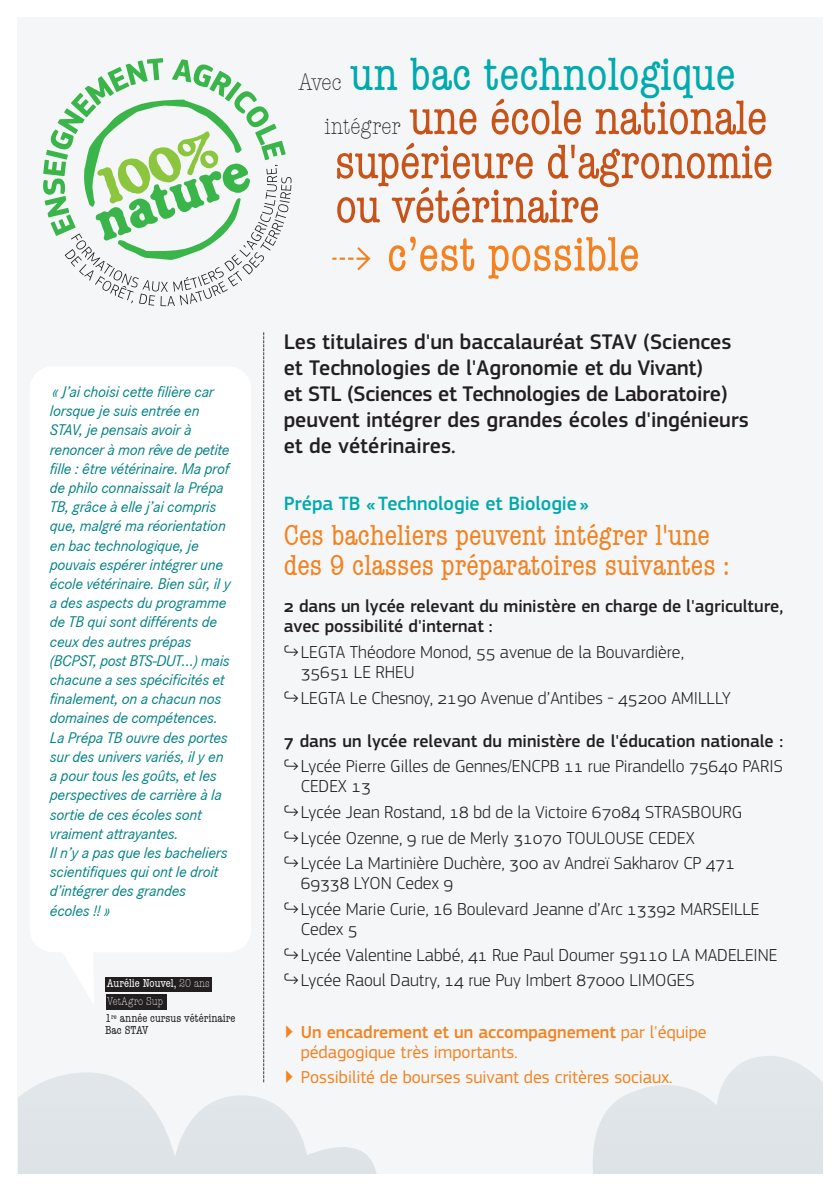
<style>
.page{position:relative;width:840px;height:1191px;background:#fff}
.page>*{position:absolute;margin:0;border:0;box-sizing:border-box;transform-origin:0 0}
.t1{font:100 55.2px "PF Square Sans Pro";color:#f58220}
.t2{font:condensed 50px/44.2px "American Typewriter";letter-spacing:-.01em;color:#c75318;text-align:justify}
.t3{font:condensed 50px "American Typewriter";color:#f58220}
.t4{font:condensed 48.2px "American Typewriter";color:#00aaad}
.t5{font:condensed 30px/30px "American Typewriter";color:#f58220}
.t6{font:500 22px/26px "PF Square Sans Pro";color:#231f20}
.t7{font:500 20px "PF Square Sans Pro";color:#00aaad}
.t8{font:300 18px/25.6px "PF Square Sans Pro";color:#231f20}
.t9{font:500 18px/20px "PF Square Sans Pro";color:#231f20}
.t10{font:18px/20px "PF Square Sans Pro";color:#f58220}
.t11{font:italic 16px/19.2px "Corporate S";letter-spacing:-.015em;color:#008183}
.t12{font:condensed 12px/12px "American Typewriter";color:#231f20}
.t13{font:300 condensed 12px/17.8px "American Typewriter";color:#fff}
.s1{font-weight:400}
.s2{font-weight:300;font-size:25px;color:#231f20}
.s3{font-weight:500}
</style>
<div class="page">
<div style="left:17px;top:17px;width:805px;height:1157px;background:#f4f6f7"></div>
<svg style="left:263px;top:332px;width:1px;height:723px"></svg>
<svg style="left:43px;top:58px;width:248px;height:248px"></svg>
<svg style="left:63px;top:952px;width:31px;height:51px"></svg>
<div style="left:105px;top:977px;width:106px;height:14px;background:#231f20"></div>
<div style="left:106px;top:994px;width:60px;height:15px;background:#231f20"></div>
<div style="left:30px;top:366px;width:221px;height:586px;background:#fff;border-radius:23px"></div>
<p class="t11" style="left:50px;top:382px;width:182px">« J’ai choisi cette filière car lorsque je suis entrée en<br>STAV, je pensais avoir à renoncer à mon rêve de petite fille : être vétérinaire. Ma prof de philo connaissait la Prépa<br>TB, grâce à elle j’ai compris que, malgré ma réorientation en bac technologique, je pouvais espérer intégrer une école vétérinaire. Bien sûr, il y a des aspects du programme de TB qui sont différents de ceux des autres prépas (BCPST, post BTS-DUT…) mais chacune a ses spécificités et finalement, on a chacun nos domaines de compétences.<br>La Prépa TB ouvre des portes sur des univers variés, il y en a pour tous les goûts, et les perspectives de carrière à la sortie de ces écoles sont vraiment attrayantes.<br>Il n’y a pas que les bacheliers scientifiques qui ont le droit d’intégrer des grandes<br>écoles !! »</p>
<p class="t13" style="left:107px;top:975px;width:104px"><span class="s1">Aurélie Nouvel,</span> 20 ans<br>VetAgro Sup</p>
<p class="t12" style="left:105px;top:1012px;width:132px">1<sup>re</sup> année cursus vétérinaire<br>Bac STAV</p>
<h3 class="t4" style="left:298px;top:47px;width:438px"><span class="s2">Avec</span> un bac technologique</h3>
<h2 class="t2" style="left:324px;top:96px;width:450px"><span class="s2">intégrer</span> une école nationale supérieure d'agronomie ou vétérinaire</h2>
<h1 class="t1" style="left:329px;top:240px;width:46px">⇢</h1>
<h2 class="t3" style="left:387px;top:226px;width:254px">c’est possible</h2>
<h3 class="t6" style="left:283px;top:331px;width:466px">Les titulaires d'un baccalauréat STAV (Sciences et Technologies de l'Agronomie et du Vivant)<br>et STL (Sciences et Technologies de Laboratoire) peuvent intégrer des grandes écoles d'ingénieurs et de vétérinaires.</h3>
<p class="t7" style="left:283px;top:496px;width:307px">Prépa TB « Technologie et Biologie»</p>
<h3 class="t5" style="left:283px;top:521px;width:447px">Ces bacheliers peuvent intégrer l'une des 9 classes préparatoires suivantes :</h3>
<p class="t9" style="left:283px;top:598px;width:500px">2 dans un lycée relevant du ministère en charge de l'agriculture, avec possibilité d'internat :</p>
<p class="t8" style="left:300px;top:644px;width:384px;line-height:20px;text-indent:-17px">↪LEGTA Théodore Monod, 55 avenue de la Bouvardière,<br>35651 LE RHEU</p>
<p class="t8" style="left:283px;top:686px;width:448px">↪LEGTA Le Chesnoy, 2190 Avenue d’Antibes - 45200 AMILLLY</p>
<p class="t9" style="left:283px;top:732px;width:500px">7 dans un lycée relevant du ministère de l'éducation nationale :</p>
<p class="t8" style="left:300px;top:758px;width:483px;line-height:20px;text-indent:-17px">↪Lycée Pierre Gilles de Gennes/ENCPB 11 rue Pirandello 75640 PARIS<br>CEDEX 13</p>
<p class="t8" style="left:283px;top:800px;width:459px">↪Lycée Jean Rostand, 18 bd de la Victoire 67084 STRASBOURG ↪Lycée Ozenne, 9 rue de Merly 31070 TOULOUSE CEDEX ↪Lycée La Martinière Duchère, 300 av Andreï Sakharov CP 471</p>
<p class="t8" style="left:283px;top:872px;width:477px;text-indent:17px">69338 LYON Cedex 9<br>↪Lycée Marie Curie, 16 Boulevard Jeanne d’Arc 13392 MARSEILLE</p>
<p class="t8" style="left:283px;top:917px;width:495px;text-indent:17px">Cedex 5<br>↪Lycée Valentine Labbé, 41 Rue Paul Doumer 59110 LA MADELEINE ↪Lycée Raoul Dautry, 14 rue Puy Imbert 87000 LIMOGES</p>
<p class="t10" style="left:300px;top:1023px;width:407px;text-indent:-17px">▶ <span class="s3">Un encadrement et un accompagnement</span> par l'équipe pédagogique très importants.</p>
<p class="t10" style="left:283px;top:1069px;width:390px">▶ Possibilité de bourses suivant des critères sociaux.</p>
</div>
